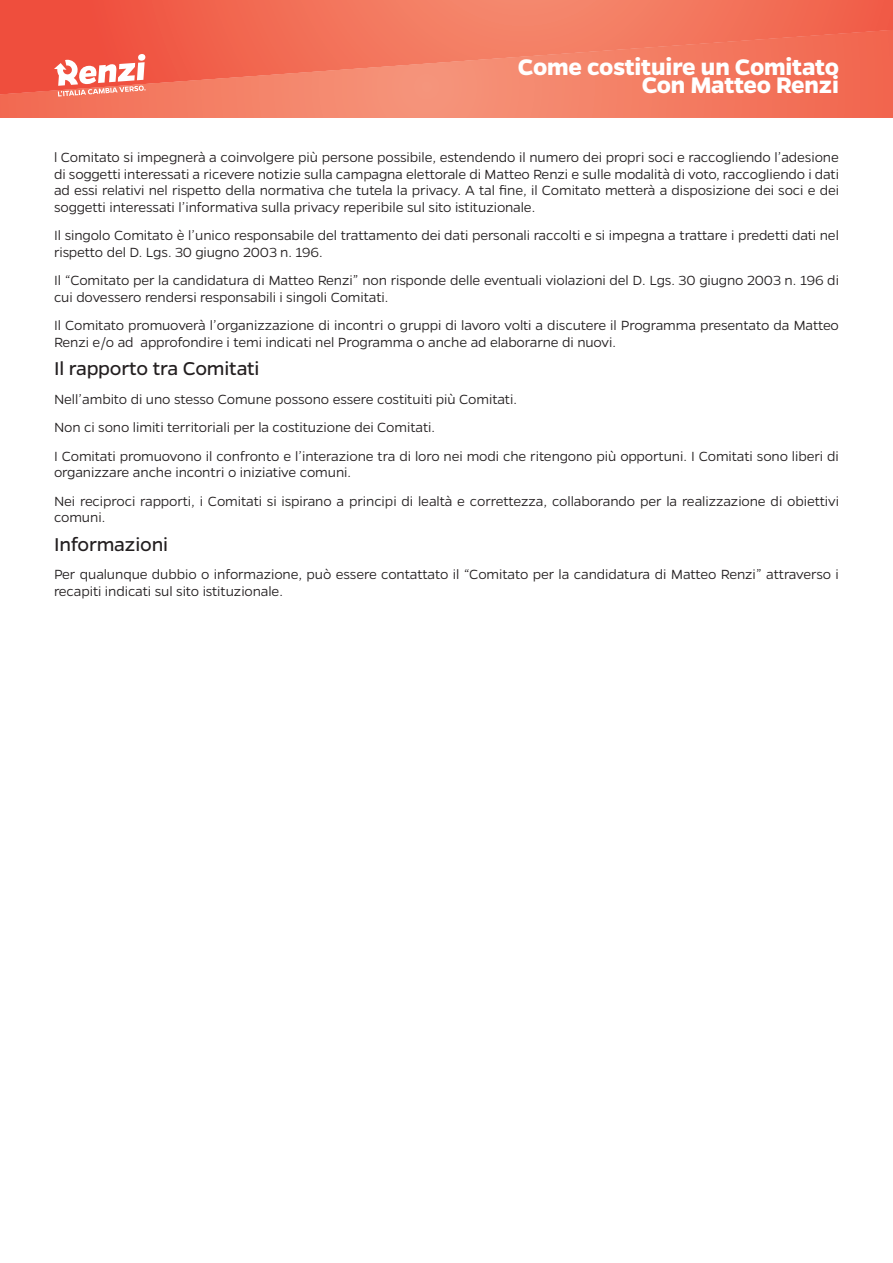
<style>
.page{position:relative;width:893px;height:1263px;background:#fff}
.page>*{position:absolute;margin:0;border:0;box-sizing:border-box;transform-origin:0 0}
.Pa2{font:700 25.5px "Gentona";letter-spacing:-.01em;color:#fff}
.Pa0{font:21px "Gentona";letter-spacing:-.01em;color:#231f20}
.Pa1{font:300 15px/16.5px "Gentona";letter-spacing:-.01em;color:#231f20}
.Pa2-2{font:300 15px/16.5px "Gentona";letter-spacing:-.005em;color:#231f20;text-align:justify}
</style>
<div class="page">
<svg style="left:0;top:0;width:893px;height:30px;background:#f26d56"></svg>
<svg style="left:0;top:30px;width:893px;height:88px;background:#f2765e"></svg>
<svg style="left:54px;top:54px;width:92px;height:43px"></svg>
<p class="Pa2" style="left:518px;top:52px;width:322px">Come costituire un Comitato</p>
<p class="Pa2" style="left:642px;top:70px;width:199px">Con Matteo Renzi</p>
<p class="Pa2-2" style="left:54px;top:149px;width:786px">l Comitato si impegnerà a coinvolgere più persone possibile, estendendo il numero dei propri soci e raccogliendo l’adesione di soggetti interessati a ricevere notizie sulla campagna elettorale di Matteo Renzi e sulle modalità di voto, raccogliendo i dati ad essi relativi nel rispetto della normativa che tutela la privacy. A tal fine, il Comitato metterà a disposizione dei soci e dei soggetti interessati l’informativa sulla privacy reperibile sul sito istituzionale.</p>
<p class="Pa1" style="left:54px;top:227px;width:786px">Il singolo Comitato è l’unico responsabile del trattamento dei dati personali raccolti e si impegna a trattare i predetti dati nel rispetto del D. Lgs. 30 giugno 2003 n. 196.</p>
<p class="Pa1" style="left:54px;top:272px;width:786px">Il “Comitato per la candidatura di Matteo Renzi” non risponde delle eventuali violazioni del D. Lgs. 30 giugno 2003 n. 196 di cui dovessero rendersi responsabili i singoli Comitati.</p>
<p class="Pa1" style="left:54px;top:317px;width:786px">Il Comitato promuoverà l’organizzazione di incontri o gruppi di lavoro volti a discutere il Programma presentato da Matteo<br>Renzi e/o ad approfondire i temi indicati nel Programma o anche ad elaborarne di nuovi.</p>
<p class="Pa0" style="left:54px;top:357px;width:207px">Il rapporto tra Comitati</p>
<p class="Pa1" style="left:54px;top:391px;width:464px">Nell’ambito di uno stesso Comune possono essere costituiti più Comitati.</p>
<p class="Pa1" style="left:54px;top:419px;width:382px">Non ci sono limiti territoriali per la costituzione dei Comitati.</p>
<p class="Pa1" style="left:54px;top:448px;width:786px">I Comitati promuovono il confronto e l’interazione tra di loro nei modi che ritengono più opportuni. I Comitati sono liberi di organizzare anche incontri o iniziative comuni.</p>
<p class="Pa1" style="left:54px;top:493px;width:786px">Nei reciproci rapporti, i Comitati si ispirano a principi di lealtà e correttezza, collaborando per la realizzazione di obiettivi comuni.</p>
<p class="Pa0" style="left:54px;top:532px;width:116px">Informazioni</p>
<p class="Pa1" style="left:54px;top:566px;width:786px">Per qualunque dubbio o informazione, può essere contattato il “Comitato per la candidatura di Matteo Renzi” attraverso i recapiti indicati sul sito istituzionale.</p>
</div>
